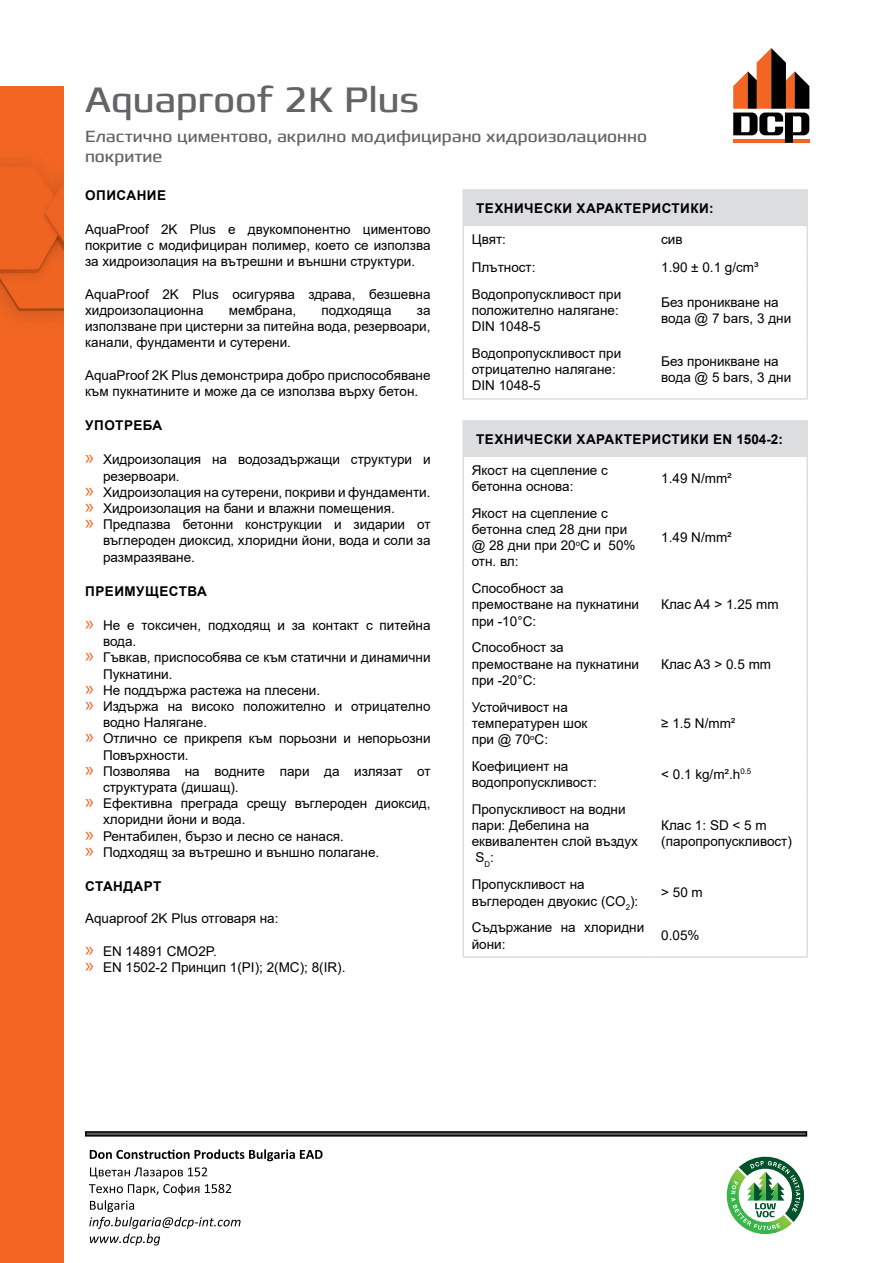
<style>
.page{position:relative;width:893px;height:1263px;background:#fff}
.page>*{position:absolute;margin:0;border:0;box-sizing:border-box;transform-origin:0 0}
.t1{font:36px "Francker CYR";color:#636466}
.t2{font:16.5px/19.8px "Francker CYR";color:#636466}
.t3{font:13.5px/16.2px "Arial";color:#000}
.t4{font:700 13.5px "Arial";letter-spacing:.035em;color:#000}
.s1{font-family:"Myriad Pro";font-size:21px;color:#f26522}
</style>
<div class="page">
<div style="left:85px;top:1131px;width:722px;height:5px;border:2px solid #000"></div>
<svg style="left:90px;top:1149px;width:233px;height:12px"></svg>
<svg style="left:89px;top:1167px;width:152px;height:78px"></svg>
<div style="left:463px;top:190px;width:344px;height:35px;background:#dcddde"></div>
<hr style="left:462px;top:189px;width:191px;height:2px;background:#dcddde">
<hr style="left:462px;top:191px;width:2px;height:34px;background:#dcddde">
<hr style="left:653px;top:189px;width:155px;height:2px;background:#dcddde">
<hr style="left:806px;top:191px;width:2px;height:34px;background:#dcddde">
<hr style="left:462px;top:225px;width:2px;height:29px;background:#dcddde">
<hr style="left:806px;top:225px;width:2px;height:29px;background:#dcddde">
<hr style="left:462px;top:254px;width:2px;height:26px;background:#dcddde">
<hr style="left:806px;top:254px;width:2px;height:26px;background:#dcddde">
<hr style="left:462px;top:280px;width:2px;height:60px;background:#dcddde">
<hr style="left:806px;top:280px;width:2px;height:60px;background:#dcddde">
<hr style="left:462px;top:340px;width:2px;height:58px;background:#dcddde">
<hr style="left:806px;top:340px;width:2px;height:58px;background:#dcddde">
<hr style="left:462px;top:398px;width:191px;height:2px;background:#dcddde">
<hr style="left:653px;top:398px;width:155px;height:2px;background:#dcddde">
<div style="left:463px;top:421px;width:344px;height:35px;background:#dcddde"></div>
<hr style="left:462px;top:420px;width:191px;height:2px;background:#dcddde">
<hr style="left:462px;top:422px;width:2px;height:34px;background:#dcddde">
<hr style="left:653px;top:420px;width:155px;height:2px;background:#dcddde">
<hr style="left:806px;top:422px;width:2px;height:34px;background:#dcddde">
<hr style="left:462px;top:456px;width:2px;height:43px;background:#dcddde">
<hr style="left:806px;top:456px;width:2px;height:43px;background:#dcddde">
<hr style="left:462px;top:499px;width:2px;height:76px;background:#dcddde">
<hr style="left:806px;top:499px;width:2px;height:76px;background:#dcddde">
<hr style="left:462px;top:575px;width:2px;height:59px;background:#dcddde">
<hr style="left:806px;top:575px;width:2px;height:59px;background:#dcddde">
<hr style="left:462px;top:634px;width:2px;height:59px;background:#dcddde">
<hr style="left:806px;top:634px;width:2px;height:59px;background:#dcddde">
<hr style="left:462px;top:693px;width:2px;height:59px;background:#dcddde">
<hr style="left:806px;top:693px;width:2px;height:59px;background:#dcddde">
<hr style="left:462px;top:752px;width:2px;height:43px;background:#dcddde">
<hr style="left:806px;top:752px;width:2px;height:43px;background:#dcddde">
<hr style="left:462px;top:795px;width:2px;height:76px;background:#dcddde">
<hr style="left:806px;top:795px;width:2px;height:76px;background:#dcddde">
<hr style="left:462px;top:871px;width:2px;height:43px;background:#dcddde">
<hr style="left:806px;top:871px;width:2px;height:43px;background:#dcddde">
<hr style="left:462px;top:914px;width:2px;height:42px;background:#dcddde">
<hr style="left:806px;top:914px;width:2px;height:42px;background:#dcddde">
<hr style="left:462px;top:956px;width:191px;height:2px;background:#dcddde">
<hr style="left:653px;top:956px;width:155px;height:2px;background:#dcddde">
<svg style="left:726px;top:1156px;width:78px;height:79px"></svg>
<svg style="left:733px;top:48px;width:76px;height:95px"></svg>
<div style="left:0;top:86px;width:64px;height:1177px;background:#f26522"></div>
<img style="left:0;top:161px;width:64px;height:158px">
<h1 class="t1" style="left:85px;top:77px;width:335px">Aquaproof 2K Plus</h1>
<p class="t2" style="left:85px;top:127px;width:563px">Еластично циментовo, акрилно модифицирано хидроизолационно покритие</p>
<p class="t4" style="left:85px;top:185px;width:82px">ОПИСАНИЕ</p>
<p class="t3" style="left:85px;top:221px;width:347px;text-align:justify">AquaProof 2K Plus е двукомпонентно циментово покритие с модифициран полимер, което се използва за хидроизолация на вътрешни и външни структури.</p>
<p class="t3" style="left:85px;top:286px;width:347px">AquaProof 2K Plus осигурява здрава, безшевна хидроизолационна</p>
<p class="t3" style="left:229px;top:302px;width:69px">мембрана,</p>
<p class="t3" style="left:322px;top:302px;width:72px">подходяща</p>
<p class="t3" style="left:85px;top:302px;width:347px;text-align:justify;text-indent:332px">за използване при цистерни за питейна вода, резервоари, канали, фундаменти и сутерени.</p>
<p class="t3" style="left:85px;top:367px;width:347px">AquaProof 2K Plus демонстрира добро приспособяване към пукнатините и може да се използва върху бетон.</p>
<p class="t4" style="left:85px;top:416px;width:79px">УПОТРЕБА</p>
<p class="t3" style="left:85px;top:451px;width:347px"><span class="s1">»</span> Хидроизолация на водозадържащи структури и</p>
<p class="t3" style="left:103px;top:468px;width:78px">резервоари.</p>
<p class="t3" style="left:85px;top:484px;width:347px"><span class="s1">»</span> Хидроизолация на сутерени, покриви и фундаменти.</p>
<p class="t3" style="left:85px;top:500px;width:311px"><span class="s1">»</span> Хидроизолация на бани и влажни помещения.</p>
<p class="t3" style="left:85px;top:516px;width:347px"><span class="s1">»</span> Предпазва бетонни конструкции и зидарии от</p>
<p class="t3" style="left:103px;top:532px;width:329px">въглероден диоксид, хлоридни йони, вода и соли за</p>
<p class="t3" style="left:103px;top:549px;width:93px">размразяване.</p>
<p class="t4" style="left:85px;top:581px;width:123px">ПРЕИМУЩЕСТВА</p>
<p class="t3" style="left:85px;top:617px;width:347px"><span class="s1">»</span> Не е токсичен, подходящ и за контакт с питейна</p>
<p class="t3" style="left:103px;top:633px;width:35px">вода.</p>
<p class="t3" style="left:85px;top:649px;width:347px"><span class="s1">»</span> Гъвкав, приспособява се към статични и динамични</p>
<p class="t3" style="left:103px;top:666px;width:71px">Пукнатини.</p>
<p class="t3" style="left:85px;top:682px;width:237px"><span class="s1">»</span> Не поддържа растежа на плесени.</p>
<p class="t3" style="left:85px;top:698px;width:347px"><span class="s1">»</span> Издържа на високо положително и отрицателно</p>
<p class="t3" style="left:103px;top:714px;width:106px">водно Налягане.</p>
<p class="t3" style="left:85px;top:730px;width:347px"><span class="s1">»</span> Отлично се прикрепя към порьозни и непорьозни</p>
<p class="t3" style="left:103px;top:747px;width:87px">Повърхности.</p>
<p class="t3" style="left:85px;top:763px;width:347px"><span class="s1">»</span> Позволява на водните пари да излязат от</p>
<p class="t3" style="left:103px;top:779px;width:137px">структурата (дишащ).</p>
<p class="t3" style="left:85px;top:795px;width:347px"><span class="s1">»</span> Ефективна преграда срещу въглероден диоксид,</p>
<p class="t3" style="left:103px;top:811px;width:144px">хлоридни йони и вода.</p>
<p class="t3" style="left:85px;top:828px;width:260px"><span class="s1">»</span> Рентабилен, бързо и лесно се нанася.</p>
<p class="t3" style="left:85px;top:844px;width:296px"><span class="s1">»</span> Подходящ за вътрешно и външно полагане.</p>
<p class="t4" style="left:85px;top:877px;width:78px">СТАНДАРТ</p>
<p class="t3" style="left:85px;top:910px;width:195px">Aquaproof 2K Plus отговаря на:</p>
<p class="t3" style="left:85px;top:943px;width:262px"><span class="s1">»</span> EN 14891 CMO2P.<br><span class="s1">»</span> EN 1502-2 Принцип 1(PI); 2(MC); 8(IR).</p>
<p class="t4" style="left:476px;top:198px;width:239px">ТЕХНИЧЕСКИ ХАРАКТЕРИСТИКИ:</p>
<p class="t3" style="left:472px;top:231px;width:36px">Цвят:</p>
<p class="t3" style="left:661px;top:231px;width:23px">сив</p>
<p class="t3" style="left:472px;top:259px;width:65px">Плътност:</p>
<p class="t3" style="left:661px;top:259px;width:99px">1.90 ± 0.1 g/cm³</p>
<p class="t3" style="left:472px;top:286px;width:151px">Водопропускливост при положително налягане:<br>DIN 1048-5</p>
<p class="t3" style="left:661px;top:294px;width:131px">Без проникване на вода @ 7 bars, 3 дни</p>
<p class="t3" style="left:472px;top:345px;width:151px">Водопропускливост при отрицателно налягане:<br>DIN 1048-5</p>
<p class="t3" style="left:661px;top:353px;width:131px">Без проникване на вода @ 5 bars, 3 дни</p>
<p class="t4" style="left:476px;top:429px;width:308px">ТЕХНИЧЕСКИ ХАРАКТЕРИСТИКИ EN 1504-2:</p>
<p class="t3" style="left:472px;top:462px;width:138px">Якост на сцепление с бетонна основа:</p>
<p class="t3" style="left:661px;top:470px;width:72px">1.49 N/mm²</p>
<p class="t3" style="left:472px;top:505px;width:165px">Якост на сцепление с бетонна след 28 дни при @ 28 дни при 20<sup>o</sup>C и 50% отн. вл:</p>
<p class="t3" style="left:661px;top:529px;width:72px">1.49 N/mm²</p>
<p class="t3" style="left:472px;top:580px;width:169px">Способност за премостване на пукнатини при -10°C:</p>
<p class="t3" style="left:472px;top:639px;width:169px">Способност за премостване на пукнатини при -20°C:</p>
<p class="t3" style="left:472px;top:699px;width:117px">Устойчивост на температурен шок при @ 70<sup>o</sup>C:</p>
<p class="t3" style="left:661px;top:596px;width:119px">Клас A4 &gt; 1.25 mm</p>
<p class="t3" style="left:661px;top:656px;width:111px">Клас A3 &gt; 0.5 mm</p>
<p class="t3" style="left:661px;top:715px;width:76px">≥ 1.5 N/mm²</p>
<p class="t3" style="left:472px;top:758px;width:127px">Коефициент на водопропускливост:</p>
<p class="t3" style="left:661px;top:766px;width:92px">&lt; 0.1 kg/m².h<sup>0.5</sup></p>
<p class="t3" style="left:472px;top:801px;width:168px">Пропускливост на водни пари: Дебелина на еквивалентен слой въздух<br>S<sub>D</sub>:</p>
<p class="t3" style="left:661px;top:817px;width:132px">Клас 1: SD &lt; 5 m (паропропускливост)</p>
<p class="t3" style="left:472px;top:876px;width:168px">Пропускливост на въглероден двуокис (CO<sub>2</sub>):</p>
<p class="t3" style="left:661px;top:884px;width:43px">&gt; 50 m</p>
<p class="t3" style="left:472px;top:919px;width:174px">Съдържание на хлоридни йони:</p>
<p class="t3" style="left:661px;top:927px;width:40px">0.05%</p>
</div>
